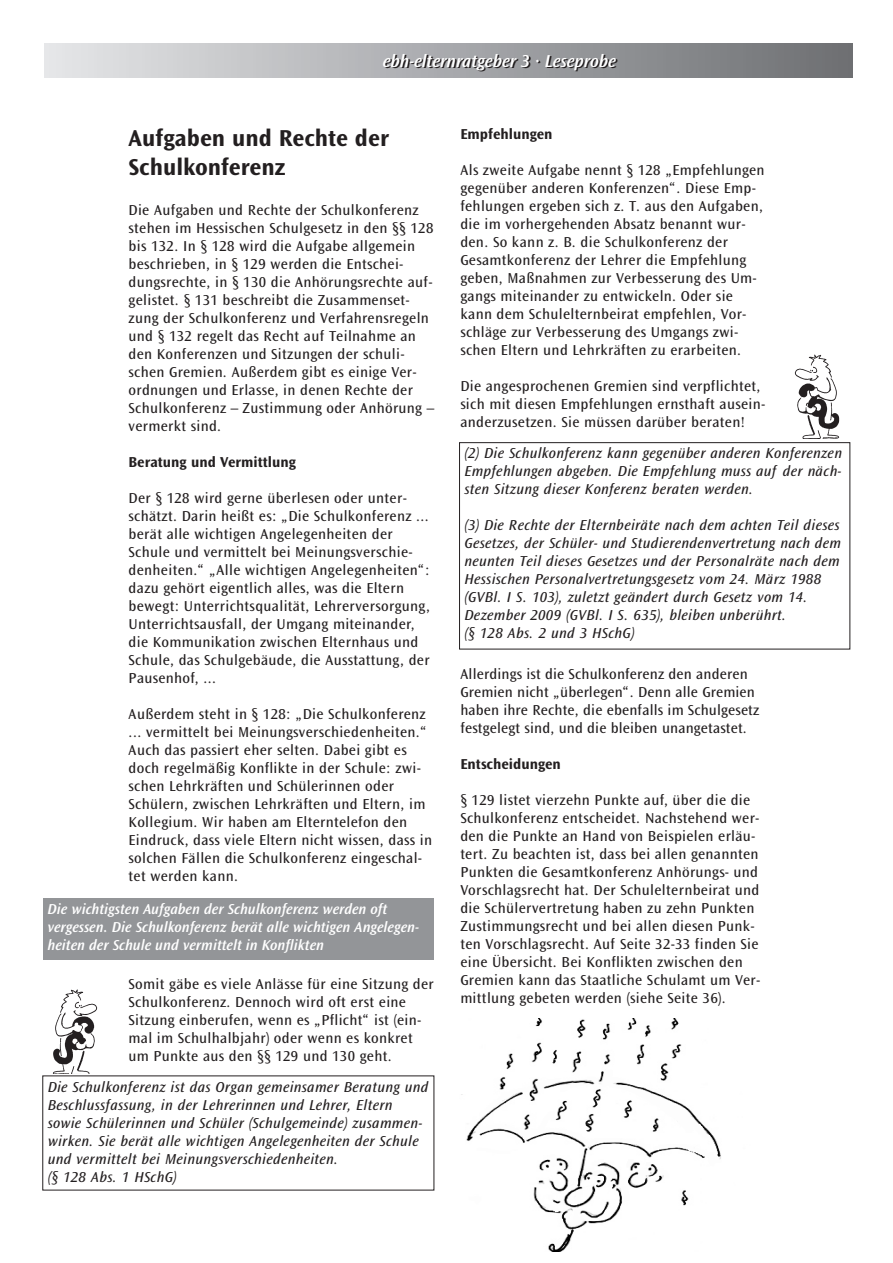
<style>
.page{position:relative;width:893px;height:1263px;background:#fff}
.page>*{position:absolute;margin:0;border:0;box-sizing:border-box;transform-origin:0 0}
.t1{font:700 24px/28.8px "Ocean Sans";color:#231f20}
.t2{font:italic 600 18px "Ocean Sans";color:#231f20}
.t3{font:15px/18px "Ocean Sans";letter-spacing:.02em;color:#231f20}
.t4{font:italic 15px/18px "Ocean Sans";letter-spacing:.02em;color:#231f20}
.t5{font:italic 600 15px/18px "Ocean Sans";color:#fff}
.t6{font:700 15px "Ocean Sans";color:#231f20}
</style>
<div class="page">
<img style="left:794px;top:354px;width:46px;height:85px">
<img style="left:52px;top:989px;width:46px;height:85px">
<div style="left:43px;top:898px;width:390px;height:62px;background:#939598"></div>
<div style="left:44px;top:44px;width:808px;height:34px;background:linear-gradient(to right,#e5e6e8,#6c6e72)"></div>
<img style="left:461px;top:1019px;width:260px;height:232px">
<div style="left:459px;top:442px;width:391px;height:208px;border:1px solid #231f20"></div>
<p class="t2" style="left:384px;top:55px;width:235px">ebh-elternratgeber 3 · Leseprobe</p>
<h1 class="t1" style="left:129px;top:125px;width:262px">Aufgaben und Rechte der<br>Schulkonferenz</h1>
<p class="t3" style="left:129px;top:202px;width:307px">Die Aufgaben und Rechte der Schulkonferenz stehen im Hessischen Schulgesetz in den §§ 128 bis 132. In § 128 wird die Aufgabe allgemein beschrieben, in § 129 werden die Entschei - dung s rechte, in § 130 die Anhörungsrechte auf&shy;gelistet. § 131 beschreibt die Zusammenset - zung der Schulkonferenz und Verfahrensregeln und § 132 regelt das Recht auf Teilnahme an den Konferenzen und Sitzungen der schuli&shy;schen Gremien. Außerdem gibt es einige Ver - ordnungen und Erlasse, in denen Rechte der Schulkonferenz – Zustimmung oder Anhörung – vermerkt sind.</p>
<p class="t6" style="left:129px;top:456px;width:169px">Beratung und Vermittlung</p>
<p class="t3" style="left:129px;top:490px;width:303px">Der § 128 wird gerne überlesen oder unter&shy;schätzt. Darin heißt es: „Die Schulkonferenz ... berät alle wichtigen Angelegenheiten der Schule und vermittelt bei Meinungsver schie - den heiten.“ „Alle wichtigen Angelegenheiten“: dazu gehört eigentlich alles, was die Eltern bewegt: Unterrichtsqualität, Lehrerversorgung, Unterrichtsausfall, der Umgang miteinander, die Kommunikation zwischen Elternhaus und Schule, das Schulgebäude, die Ausstattung, der Pausenhof, ...</p>
<p class="t3" style="left:129px;top:706px;width:305px">Außerdem steht in § 128: „Die Schulkonferenz ... vermittelt bei Meinungsverschiedenheiten.“ Auch das passiert eher selten. Dabei gibt es doch regelmäßig Konflikte in der Schule: zwi&shy;schen Lehrkräften und Schülerinnen oder Schülern, zwischen Lehrkräften und Eltern, im Kollegium. Wir haben am Elterntelefon den Eindruck, dass viele Eltern nicht wissen, dass in solchen Fällen die Schulkonferenz eingeschal&shy;tet werden kann.</p>
<p class="t5" style="left:48px;top:901px;width:373px">Die wichtigsten Aufgaben der Schulkonferenz werden oft vergessen. Die Schulkonferenz berät alle wichtigen Angelegen - heiten der Schule und vermittelt in Konflikten</p>
<p class="t3" style="left:129px;top:976px;width:307px">Somit gäbe es viele Anlässe für eine Sitzung der Schulkonferenz. Dennoch wird oft erst eine Sitzung einberufen, wenn es „Pflicht“ ist (ein&shy;mal im Schulhalbjahr) oder wenn es konkret um Punkte aus den §§ 129 und 130 geht.</p>
<p class="t4" style="left:48px;top:1079px;width:382px">Die Schulkonferenz ist das Organ gemeinsamer Beratung und Beschlussfassung, in der Lehrerinnen und Lehrer, Eltern sowie Schülerinnen und Schüler (Schulgemeinde) zusammen&shy;wirken. Sie berät alle wichtigen Angelegenheiten der Schule und vermittelt bei Meinungsverschiedenheiten.<br>(§ 128 Abs. 1 HSchG)</p>
<p class="t6" style="left:460px;top:128px;width:94px">Empfehlungen</p>
<p class="t3" style="left:460px;top:162px;width:306px">Als zweite Aufgabe nennt § 128 „Empfehlungen gegenüber anderen Konferenzen“. Diese Em p - feh lungen ergeben sich z. T. aus den Aufga ben, die im vorhergehenden Absatz benannt wur&shy;den. So kann z. B. die Schulkonferenz der Gesamtkonferenz der Lehrer die Empfehlung geben, Maßnahmen zur Verbesserung des Um - gangs miteinander zu entwickeln. Oder sie kann dem Schulelternbeirat empfehlen, Vor - schlä ge zur Verbesserung des Umgangs zwi&shy;schen Eltern und Lehrkräften zu erarbeiten.</p>
<p class="t3" style="left:460px;top:378px;width:307px">Die angesprochenen Gremien sind verpflichtet, sich mit diesen Empfehlungen ernsthaft ausein&shy;anderzusetzen. Sie müssen darüber beraten!</p>
<p class="t4" style="left:464px;top:445px;width:379px;text-align:justify">(2) Die Schulkonferenz kann gegenüber anderen Konferenzen Empfehlungen abgeben. Die Empfehlung muss auf der näch&shy;sten Sitzung dieser Konferenz beraten werden.</p>
<p class="t4" style="left:464px;top:517px;width:378px">(3) Die Rechte der Elternbeiräte nach dem achten Teil dieses Gesetzes, der Schüler- und Studierendenvertretung nach dem neunten Teil dieses Gesetzes und der Personalräte nach dem Hessischen Personalvertretungsgesetz vom 24. März 1988 (GVBl. I S. 103), zuletzt geändert durch Gesetz vom 14.<br>Dezember 2009 (GVBl. I S. 635), bleiben unberührt.<br>(§ 128 Abs. 2 und 3 HSchG)</p>
<p class="t3" style="left:460px;top:666px;width:300px">Allerdings ist die Schulkonferenz den anderen Gremien nicht „überlegen“. Denn alle Gremien haben ihre Rechte, die ebenfalls im Schulge setz festgelegt sind, und die bleiben unangetastet.</p>
<p class="t6" style="left:460px;top:758px;width:102px">Entscheidungen</p>
<p class="t3" style="left:460px;top:792px;width:302px">§ 129 listet vierzehn Punkte auf, über die die Schul konferenz entscheidet. Nachstehend wer&shy;den die Punkte an Hand von Beispielen erläu&shy;tert. Zu beachten ist, dass bei allen genannten Punkten die Gesamtkonferenz Anhörungs- und Vorschlagsrecht hat. Der Schulelternbeirat und die Schülervertretung haben zu zehn Punk ten Zustimmungsrecht und bei allen diesen Punk - ten Vorschlags recht. Auf Seite 32-33 finden Sie eine Übersicht. Bei Konflikten zwischen den Gremien kann das Staatliche Schulamt um Ver - mittlung gebeten werden (siehe Seite 36).</p>
</div>
